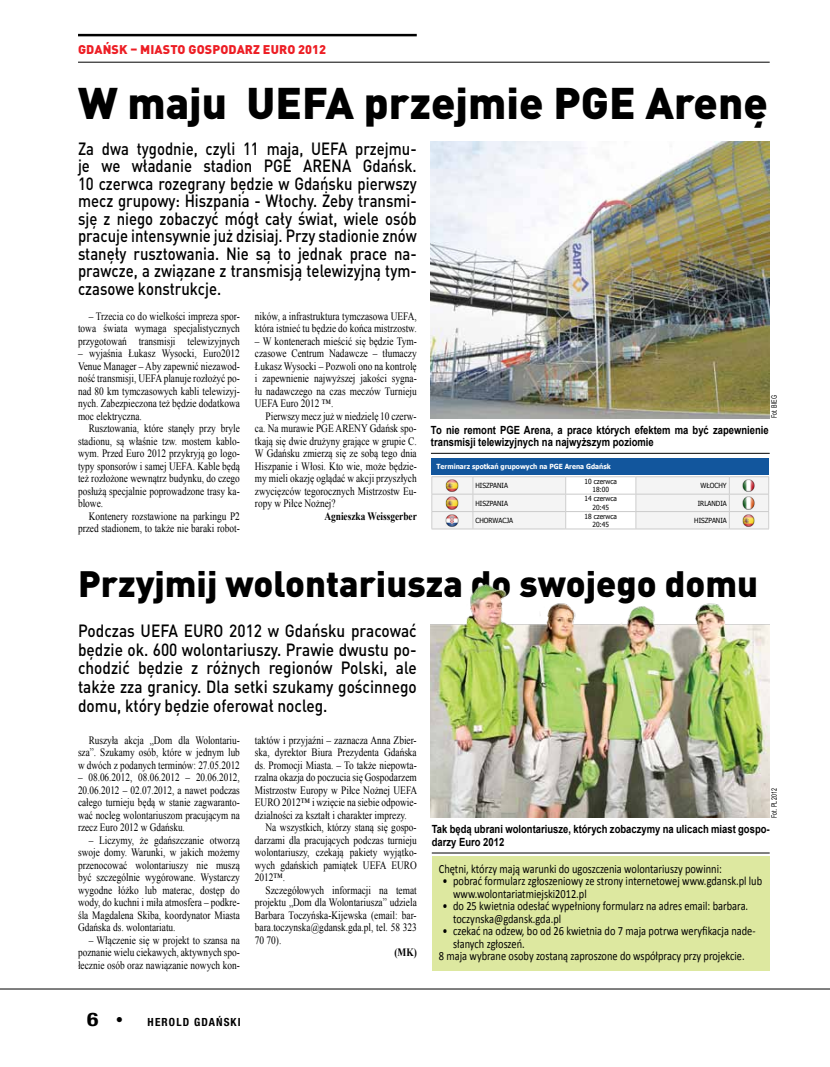
<style>
.page{position:relative;width:830px;height:1067px;background:#fff}
.page>*{position:absolute;margin:0;border:0;box-sizing:border-box;transform-origin:0 0}
.t1{font:900 43.75px "DIN Pro";color:#000}
.t2{font:900 36.25px "DIN Pro";color:#000}
.t3{font:700 condensed 18.75px "Helvetica Neue LT Pro";color:#000;scale:1.25 1}
.t4{font:500 17.5px/17.5px "DIN Pro";color:#000;text-align:justify;scale:.85 1}
.t5{font:500 17.5px/18.8px "DIN Pro";color:#000;text-align:justify;scale:.88 1}
.t6{font:12.5px/12.5px "Calibri";color:#000;scale:.83 1}
.t7{font:900 12.5px "DIN Pro";letter-spacing:.01em;color:#ed1d24}
.t8{font:11.25px/12.5px "Times New Roman";color:#000;text-align:justify;scale:.83 1}
.t9{font:11.25px/12.5px "Times New Roman";color:#000;text-align:justify;scale:.82 1}
.t10{font:700 11.25px/12.5px "Arial";color:#000;scale:.84 1}
.t11{font:700 11.25px "Times New Roman";color:#000;scale:.83 1}
.t12{font:700 condensed 11.25px "Helvetica Neue LT Pro";letter-spacing:.1em;color:#000}
.t13{font:7.5px "Arial";color:#000;scale:.7 1}
.t14{font:7px/8.4px "Tahoma";color:#000;text-align:center;scale:.94 1}
.t15{font:700 7px "Tahoma";color:#fff;scale:.94 1}
</style>
<div class="page">
<hr style="left:0;top:988px;width:829px;height:1px;background:#000">
<hr style="left:78px;top:62px;width:691px;height:1px;background:#000">
<hr style="left:78px;top:34px;width:338px;height:2px;background:#000">
<img style="left:431px;top:583px;width:338px;height:235px">
<hr style="left:431px;top:852px;width:338px;height:1px;background:#000">
<div style="left:431px;top:856px;width:338px;height:115px;background:#dde8a0"></div>
<img style="left:431px;top:141px;width:338px;height:277px">
<hr style="left:431px;top:453px;width:338px;height:1px;background:#000">
<hr style="left:431px;top:476px;width:41px;height:1px;background:#ccc">
<hr style="left:472px;top:476px;width:93px;height:1px;background:#ccc">
<hr style="left:565px;top:476px;width:70px;height:1px;background:#ccc">
<hr style="left:635px;top:476px;width:94px;height:1px;background:#ccc">
<hr style="left:729px;top:476px;width:39px;height:1px;background:#ccc">
<svg style="left:431px;top:477px;width:338px;height:52px"></svg>
<hr style="left:431px;top:511px;width:41px;height:1px;background:#ccc">
<hr style="left:472px;top:511px;width:93px;height:1px;background:#ccc">
<hr style="left:565px;top:511px;width:70px;height:1px;background:#ccc">
<hr style="left:635px;top:511px;width:94px;height:1px;background:#ccc">
<hr style="left:729px;top:511px;width:39px;height:1px;background:#ccc">
<hr style="left:431px;top:528px;width:41px;height:1px;background:#ccc">
<hr style="left:472px;top:528px;width:93px;height:1px;background:#ccc">
<hr style="left:565px;top:528px;width:70px;height:1px;background:#ccc">
<hr style="left:635px;top:528px;width:94px;height:1px;background:#ccc">
<hr style="left:729px;top:528px;width:39px;height:1px;background:#ccc">
<img style="left:444px;top:477px;width:16px;height:16px">
<img style="left:741px;top:477px;width:15px;height:16px">
<img style="left:444px;top:495px;width:16px;height:33px">
<img style="left:741px;top:495px;width:15px;height:33px">
<div style="left:431px;top:458px;width:337px;height:16px;background:#12569d"></div>
<p class="t7" style="left:78px;top:41px;width:249px">Gdańsk – miasto Gospodarz Euro 2012</p>
<h1 class="t1" style="left:78px;top:74px;width:691px">W maju UE FA przejmie PGE Arenę</h1>
<p class="t4" style="left:78px;top:139px;width:400px">Za dwa tygodnie, czyli 11 maja, UEFA przejmu&shy;je we władanie stadion PGE ARENA Gdańsk.<br>10 czerwca rozegrany będzie w Gdańsku pierwszy mecz grupowy: Hiszpania - Włochy. Żeby transmi&shy;sję z niego zobaczyć mógł cały świat, wiele osób pracuje intensywnie już dzisiaj. Przy stadionie znów stanęły rusztowania. Nie są to jednak prace na&shy;prawcze, a związane z transmisją telewizyjną tym&shy;czasowe konstrukcje.</p>
<p class="t8" style="left:78px;top:309px;width:196px;text-indent:11px">– Trzecia co do wielkości impreza spor&shy;towa świata wymaga specjalistycznych przygotowań transmisji telewizyjnych</p>
<p class="t8" style="left:78px;top:347px;width:196px">– wyjaśnia Łukasz Wysocki, Euro2012<br>Venue Manager – Aby zapewnić niezawod&shy;ność transmisji, UEFA planuje rozłożyć po&shy;nad 80 km tymczasowych kabli telewizyj&shy;nych. Zabezpieczona też będzie dodatkowa moc elektryczna.</p>
<p class="t8" style="left:78px;top:422px;width:196px;text-indent:11px">Rusztowania, które stanęły przy bryle stadionu, są właśnie tzw. mostem kablo&shy;wym. Przed Euro 2012 przykryją go logo&shy;typy sponsorów i samej UEFA. Kable będą też rozłożone wewnątrz budynku, do czego posłużą specjalnie poprowadzone trasy ka&shy;blowe.</p>
<p class="t8" style="left:78px;top:509px;width:196px;text-align:right">Kontenery rozstawione na parkingu P2 przed stadionem, to także nie baraki robot-</p>
<p class="t8" style="left:255px;top:309px;width:196px">ników, a infrastruktura tymczasowa UEFA, która istnieć tu będzie do końca mistrzostw.</p>
<p class="t8" style="left:255px;top:334px;width:196px">– W kontenerach mieścić się będzie Tym&shy;czasowe Centrum Nadawcze – tłumaczy Łukasz Wysocki – Pozwoli ono na kontrolę i zapewnienie najwyższej jakości sygna&shy;łu nadawczego na czas meczów Turnieju UEFA Euro 2012 ™.</p>
<p class="t8" style="left:255px;top:409px;width:196px;text-indent:11px">Pierwszy mecz już w niedzielę 10 czerw&shy;ca. Na murawie PGE ARENY Gdańsk spo&shy;tkają się dwie drużyny grające w grupie C.<br>W Gdańsku zmierzą się ze sobą tego dnia Hiszpanie i Włosi. Kto wie, może będzie&shy;my mieli okazję oglądać w akcji przyszłych zwycięzców tegorocznych Mistrzostw Eu&shy;ropy w Piłce Nożnej?</p>
<p class="t11" style="left:324px;top:508px;width:113px">Agnieszka Weissgerber</p>
<p class="t13" style="left:769px;top:418px;width:34px;rotate:-90deg">Fot. BIEG</p>
<p class="t10" style="left:431px;top:424px;width:403px">To nie remont PGE Arena, a prace których efektem ma być zapewnienie transmisji telewizyjnych na najwyższym poziomie</p>
<p class="t14" style="left:475px;top:481px;width:36px">HISZPANIA</p>
<p class="t14" style="left:584px;top:477px;width:36px">10 czerwca<br>18:00</p>
<p class="t14" style="left:700px;top:481px;width:29px">WŁOCHY</p>
<p class="t14" style="left:475px;top:498px;width:36px">HISZPANIA</p>
<p class="t14" style="left:584px;top:494px;width:36px">14 czerwca<br>20:45</p>
<p class="t14" style="left:697px;top:498px;width:32px">IRLANDIA</p>
<p class="t14" style="left:475px;top:516px;width:41px">CHORWACJA</p>
<p class="t14" style="left:584px;top:511px;width:36px">18 czerwca<br>20:45</p>
<p class="t14" style="left:694px;top:516px;width:36px">HISZPANIA</p>
<p class="t15" style="left:436px;top:461px;width:187px">Terminarz spotkań grupowych na PGE Arena Gdańsk</p>
<h2 class="t2" style="left:78px;top:559px;width:681px">Przyjmij wolontariusza do swojego domu</h2>
<h3 class="t5" style="left:78px;top:620px;width:386px">Podczas UEFA EURO 2012 w Gdańsku pracować będzie ok. 600 wolontariuszy. Prawie dwustu po&shy;chodzić będzie z różnych regionów Polski, ale także zza granicy. Dla setki szukamy gościnnego domu, który będzie oferował nocleg.</h3>
<p class="t9" style="left:78px;top:733px;width:199px;text-indent:11px">Ruszyła akcja „Dom dla Wolontariu&shy;sza”. Szukamy osób, które w jednym lub w dwóch z podanych terminów: 27.05.2012</p>
<p class="t9" style="left:78px;top:771px;width:199px">– 08.06.2012, 08.06.2012 – 20.06.2012, 20.06.2012 – 02.07.2012, a nawet podczas całego turnieju będą w stanie zagwaranto&shy;wać nocleg wolontariuszom pracującym na rzecz Euro 2012 w Gdańsku.</p>
<p class="t8" style="left:78px;top:833px;width:196px;text-indent:11px">– Liczymy, że gdańszczanie otworzą swoje domy. Warunki, w jakich możemy przenocować wolontariuszy nie muszą być szczególnie wygórowane. Wystarczy wygodne łóżko lub materac, dostęp do wody, do kuchni i miła atmosfera – podkre&shy;śla Magdalena Skiba, koordynator Miasta Gdańska ds. wolontariatu.</p>
<p class="t8" style="left:78px;top:933px;width:196px;text-indent:11px">– Włączenie się w projekt to szansa na poznanie wielu ciekawych, aktywnych spo&shy;łecznie osób oraz nawiązanie nowych kon-</p>
<p class="t8" style="left:255px;top:733px;width:196px">taktów i przyjaźni – zaznacza Anna Zbier-</p>
<p class="t8" style="left:255px;top:746px;width:196px">ska, dyrektor Biura Prezydenta Gdańska</p>
<p class="t8" style="left:255px;top:758px;width:196px">ds. Promocji Miasta. – To także niepowta-</p>
<p class="t8" style="left:255px;top:771px;width:196px">rzalna okazja do poczucia się Gospodarzem</p>
<p class="t8" style="left:255px;top:783px;width:197px">Mistrzostw Europy w Piłce Nożnej UEFA</p>
<p class="t8" style="left:255px;top:796px;width:196px">EURO 2012™ i wzięcie na siebie odpowie-</p>
<p class="t8" style="left:255px;top:808px;width:184px">dzialności za kształt i charakter imprezy.</p>
<p class="t8" style="left:265px;top:821px;width:184px">Na wszystkich, którzy staną się gospo-</p>
<p class="t8" style="left:255px;top:833px;width:196px">darzami dla pracujących podczas turnieju</p>
<p class="t8" style="left:255px;top:846px;width:196px">wolontariuszy, czekają pakiety wyjątko-</p>
<p class="t8" style="left:255px;top:858px;width:196px">wych gdańskich pamiątek UEFA EURO</p>
<p class="t8" style="left:255px;top:871px;width:38px">2012™.</p>
<p class="t8" style="left:265px;top:883px;width:184px">Szczegółowych informacji na temat</p>
<p class="t8" style="left:255px;top:896px;width:196px">projektu „Dom dla Wolontariusza” udziela</p>
<p class="t8" style="left:255px;top:908px;width:196px">Barbara Toczyńska-Kijewska (email: bar-</p>
<p class="t8" style="left:255px;top:921px;width:196px">bara.toczynska@gdansk.gda.pl, tel. 58 323</p>
<p class="t8" style="left:255px;top:933px;width:33px">70 70).</p>
<p class="t11" style="left:394px;top:944px;width:28px">(MK)</p>
<p class="t13" style="left:769px;top:818px;width:44px;rotate:-90deg">Fot. PL 2012</p>
<p class="t10" style="left:431px;top:823px;width:403px">Tak będą ubrani wolontariusze, których zobaczymy na ulicach miast gospo&shy;darzy Euro 2012</p>
<p class="t6" style="left:438px;top:862px;width:342px">Chętni, którzy mają warunki do ugoszczenia wolontariuszy powinni:</p>
<p class="t6" style="left:453px;top:875px;width:374px;text-indent:-11px">• pobrać formularz zgłoszeniowy ze strony internetowej www.gdansk.pl lub www.wolontariatmiejski2012.pl</p>
<p class="t6" style="left:453px;top:900px;width:357px;text-indent:-11px">• do 25 kwietnia odesłać wypełniony formularz na adres email: barbara. toczynska@gdansk.gda.pl</p>
<p class="t6" style="left:442px;top:925px;width:379px">• czekać na odzew, bo od 26 kwietnia do 7 maja potrwa weryfikacja nade-</p>
<p class="t6" style="left:453px;top:937px;width:88px">słanych zgłoszeń.</p>
<p class="t6" style="left:438px;top:950px;width:370px">8 maja wybrane osoby zostaną zaproszone do współpracy przy projekcie.</p>
<h3 class="t3" style="left:87px;top:1008px;width:30px">6 •</h3>
<p class="t12" style="left:147px;top:1015px;width:94px">HEROLD GDAŃSKI</p>
</div>
